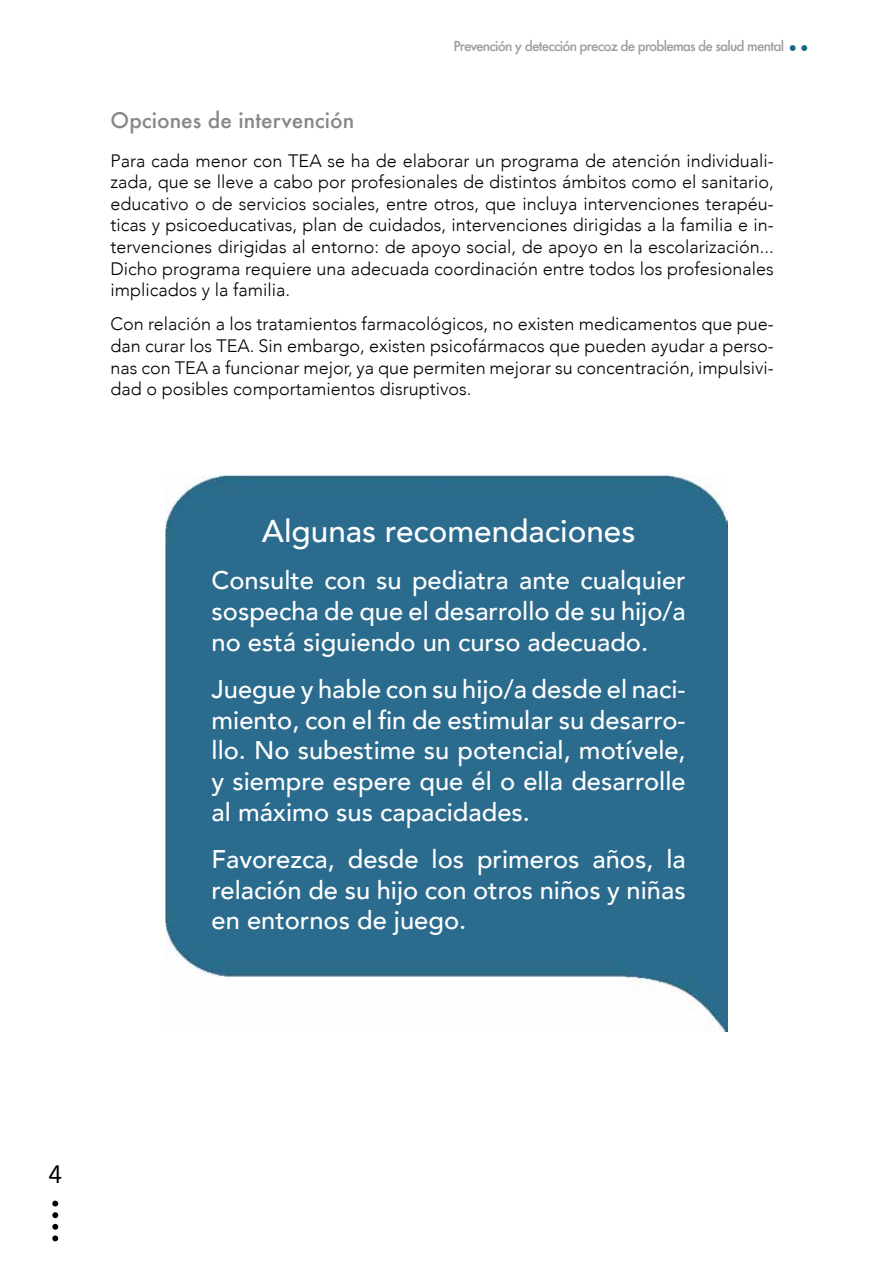
<style>
.page{position:relative;width:893px;height:1263px;background:#fff}
.page>*{position:absolute;margin:0;border:0;box-sizing:border-box;transform-origin:0 0}
.t1{font:500 31.5px "Avenir";color:#fff}
.t2{font:27px "Kohinoor Devanagari";color:#000}
.t3{font:500 25.5px/30.6px "Avenir";color:#fff;text-align:justify}
.t4{font:500 21px "Futura";color:#878787}
.t5{font:300 18px/21.6px "Avenir";color:#000;text-align:justify}
.t6{font:500 13.5px "Futura";letter-spacing:-.06em;color:#9d9d9c}
</style>
<div class="page">
<svg style="left:52px;top:1200px;width:6px;height:6px"></svg>
<svg style="left:52px;top:1212px;width:6px;height:6px"></svg>
<svg style="left:52px;top:1224px;width:6px;height:17px"></svg>
<svg style="left:790px;top:45px;width:17px;height:6px"></svg>
<img style="left:165px;top:476px;width:563px;height:556px">
<p class="t6" style="left:453px;top:37px;width:332px">Prevención y detección precoz de problemas de salud mental</p>
<p class="t4" style="left:111px;top:106px;width:245px">Opciones de intervención</p>
<p class="t5" style="left:111px;top:150px;width:665px">Para cada menor con TEA se ha de elaborar un programa de atención individuali&shy;zada, que se lleve a cabo por profesionales de distintos ámbitos como el sanitario, educativo o de servicios sociales, entre otros, que incluya intervenciones terapéu&shy;ticas y psicoeducativas, plan de cuidados, intervenciones dirigidas a la familia e in&shy;tervenciones dirigidas al entorno: de apoyo social, de apoyo en la escolarización...<br>Dicho programa requiere una adecuada coordinación entre todos los profesionales implicados y la familia.</p>
<p class="t5" style="left:111px;top:313px;width:665px">Con relación a los tratamientos farmacológicos, no existen medicamentos que pue&shy;dan curar los TEA. Sin embargo, existen psicofármacos que pueden ayudar a perso&shy;nas con TEA a funcionar mejor, ya que permiten mejorar su concentración, impulsivi&shy;dad o posibles comportamientos disruptivos.</p>
<h1 class="t1" style="left:262px;top:504px;width:375px">Algunas recomendaciones</h1>
<h3 class="t3" style="left:212px;top:564px;width:476px">Consulte con su pediatra ante cualquier sospecha de que el desarrollo de su hijo/a no está siguiendo un curso adecuado.</h3>
<h3 class="t3" style="left:212px;top:673px;width:476px">Juegue y hable con su hijo/a desde el naci&shy;miento, con el fin de estimular su desarro&shy;llo. No subestime su potencial, motívele, y siempre espere que él o ella desarrolle al máximo sus capacidades.</h3>
<h3 class="t3" style="left:212px;top:843px;width:476px">Favorezca, desde los primeros años, la relación de su hijo con otros niños y niñas en entornos de juego.</h3>
<h2 class="t2" style="left:49px;top:1157px;width:15px">4</h2>
</div>
